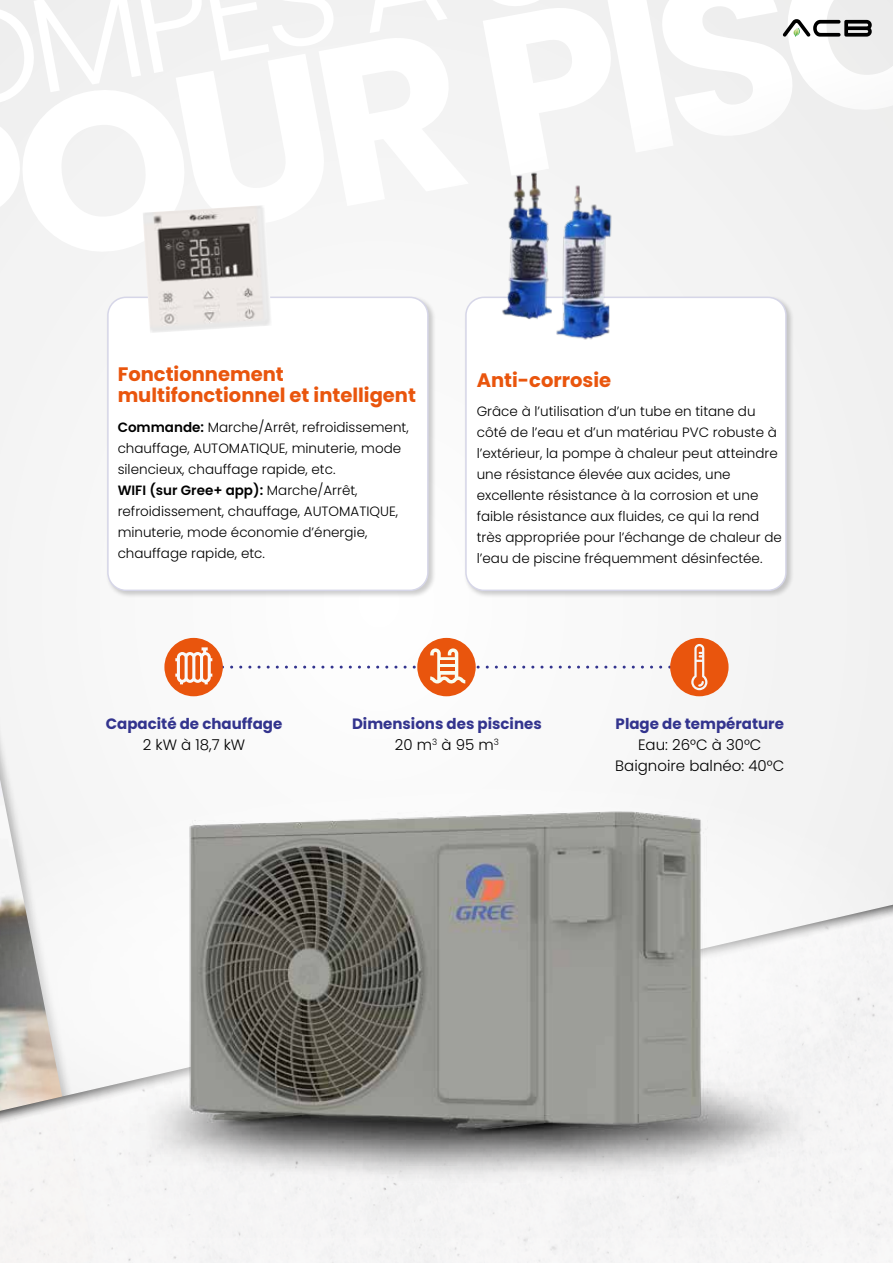
<style>
.page{position:relative;width:893px;height:1263px;background:#fff}
.page>*{position:absolute;margin:0;border:0;box-sizing:border-box;transform-origin:0 0}
.t1{font:700 19.5px/21px "Poppins";color:#e9550d}
.t2{font:700 15px/21px "Poppins";color:#33348e;text-align:center}
.t3{font:300 15px/21px "Poppins";color:#000;text-align:center}
.t4{font:300 13.5px/21px "Poppins";color:#000}
.s1{font-weight:600}
.s2{font-weight:300;color:#000}
</style>
<div class="page">
<div style="left:0;top:0;width:893px;height:1238px;background:#f3f3f3"></div>
<svg style="left:0;top:1181px;width:891px;height:82px"></svg>
<div style="left:105px;top:295px;width:331px;height:303px;background:#000;opacity:.2"></div>
<div style="left:108px;top:297px;width:320px;height:293px;background:#fff;border-radius:18px"></div>
<div style="left:107px;top:297px;width:322px;height:294px;border:2px solid #d6d6e8;border-radius:18px"></div>
<div style="left:463px;top:295px;width:331px;height:303px;background:#000;opacity:.2"></div>
<div style="left:466px;top:297px;width:320px;height:293px;background:#fff;border-radius:18px"></div>
<div style="left:465px;top:297px;width:322px;height:294px;border:2px solid #d6d6e8;border-radius:18px"></div>
<svg style="left:0;top:756px;width:86px;height:405px"></svg>
<img style="left:143px;top:206px;width:129px;height:127px">
<img style="left:86px;top:811px;width:807px;height:381px">
<svg style="left:164px;top:638px;width:565px;height:58px"></svg>
<hr style="left:441px;top:661px;width:14px;height:3px;background:#e9550d">
<svg style="left:783px;top:19px;width:89px;height:18px"></svg>
<img style="left:469px;top:172px;width:172px;height:168px">
<h1 class="t1" style="left:118px;top:364px;width:300px">Fonctionnement multifonctionnel et intelligent</h1>
<p class="t4" style="left:118px;top:417px;width:293px"><span class="s1">Commande:</span> Marche/Arrêt, refroidissement, chauffage, AUTOMATIQUE, minuterie, mode silencieux, chauffage rapide, etc.<br><span class="s1">WIFI (sur Gree+ app):</span> Marche/Arrêt, refroidissement, chauffage, AUTOMATIQUE, minuterie, mode économie d’énergie, chauffage rapide, etc.</p>
<h1 class="t1" style="left:477px;top:369px;width:136px">Anti-corrosie</h1>
<p class="t4" style="left:477px;top:401px;width:307px">Grâce à l’utilisation d’un tube en titane du côté de l’eau et d’un matériau PVC robuste à l’extérieur, la pompe à chaleur peut atteindre une résistance élevée aux acides, une excellente résistance à la corrosion et une faible résistance aux fluides, ce qui la rend très appropriée pour l’échange de chaleur de l’eau de piscine fréquemment désinfectée.</p>
<p class="t2" style="left:106px;top:713px;width:178px">Capacité de chauffage</p>
<p class="t3" style="left:143px;top:734px;width:104px">2 kW à 18,7 kW</p>
<p class="t2" style="left:352px;top:713px;width:191px">Dimensions des piscines<br><span class="s2">20 m</span><sup>3</sup> <span class="s2">à 95 m</span><sup>3</sup></p>
<p class="t2" style="left:616px;top:713px;width:170px">Plage de température</p>
<p class="t3" style="left:615px;top:734px;width:171px">Eau: 26°C à 30°C<br>Baignoire balnéo: 40°C</p>
</div>
